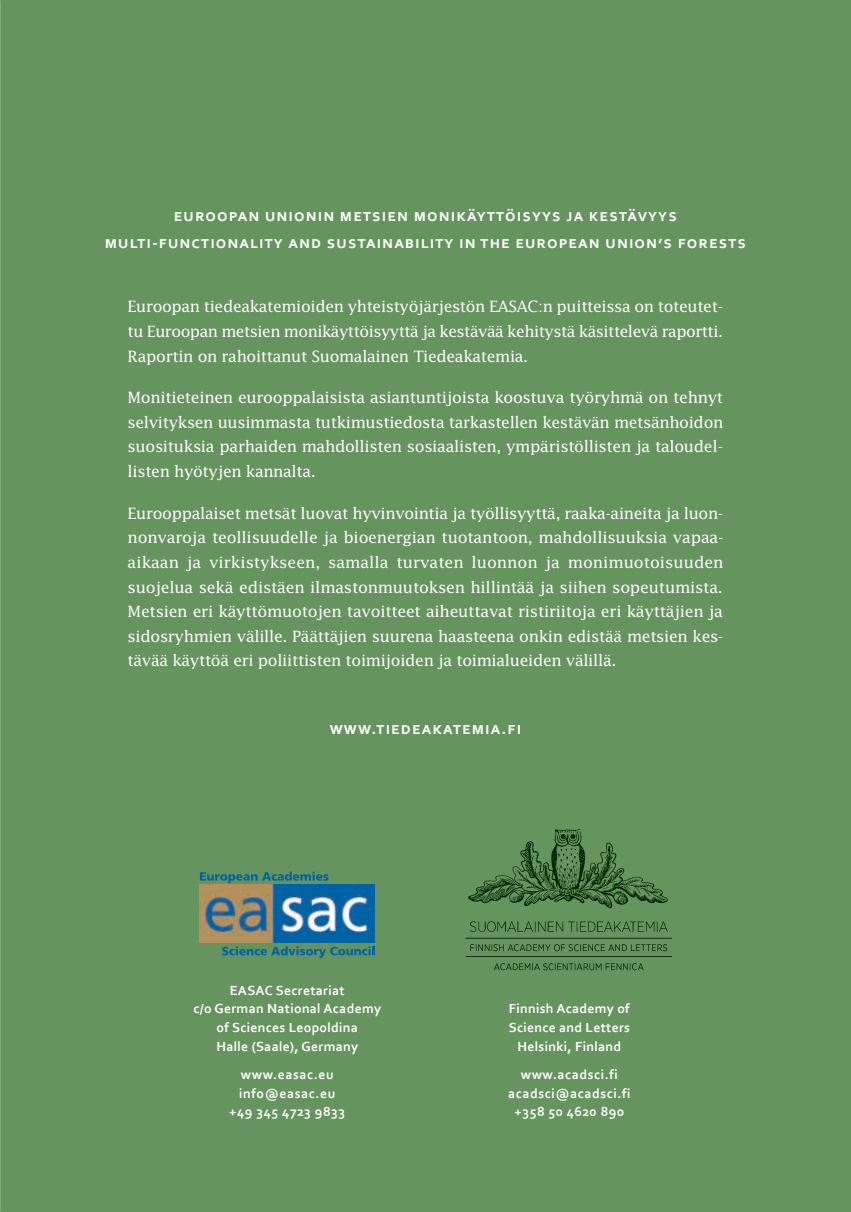
<style>
.page{position:relative;width:851px;height:1212px;background:#fff}
.page>*{position:absolute;margin:0;border:0;box-sizing:border-box;transform-origin:0 0}
.t1{font:700 17.25px/26.7px "Corbel";letter-spacing:.1em;color:#fff;text-align:center}
.t2{font:700 17.25px "Corbel";letter-spacing:.06em;color:#fff}
.t3{font:15.6px/24.6px "Lucida Std";letter-spacing:-.025em;color:#fff;text-align:justify}
.t4{font:700 13.8px/18.9px "Corbel";letter-spacing:.02em;color:#fff;text-align:center}
.t5{font:700 13.8px/18.9px "Corbel";letter-spacing:.04em;color:#fff;text-align:center}
</style>
<div class="page">
<div style="left:0;top:0;width:850px;height:1212px;background:#66945f"></div>
<svg style="left:200px;top:871px;width:128px;height:12px"></svg>
<svg style="left:222px;top:946px;width:152px;height:12px"></svg>
<img style="left:200px;top:885px;width:174px;height:58px">
<img style="left:465px;top:829px;width:207px;height:142px">
<p class="t1" style="left:105px;top:202px;width:642px">Euroopan unionin metsien monikäyttöisyys ja kestävyys<br>Multi-functionality and sustainability in the European Union’s forests</p>
<p class="t3" style="left:128px;top:294px;width:597px">Euroopan tiedeakatemioiden yhteistyöjärjestön EASAC:n puitteissa on toteutet&shy;tu Euroopan metsien monikäyttöisyyttä ja kestävää kehitystä käsittelevä raportti.<br>Raportin on rahoittanut Suomalainen Tiedeakatemia.</p>
<p class="t3" style="left:128px;top:385px;width:597px">Monitieteinen eurooppalaisista asiantuntijoista koostuva työryhmä on tehnyt selvityksen uusimmasta tutkimustiedosta tarkastellen kestävän metsänhoidon suosituksia parhaiden mahdollisten sosiaalisten, ympäristöllisten ja taloudel&shy;listen hyötyjen kannalta.</p>
<p class="t3" style="left:128px;top:500px;width:597px">Eurooppalaiset metsät luovat hyvinvointia ja työllisyyttä, raaka-aineita ja luon&shy;nonvaroja teollisuudelle ja bioenergian tuotantoon, mahdollisuuksia vapaa&shy;aikaan ja virkistykseen, samalla turvaten luonnon ja monimuotoisuuden suojelua sekä edistäen ilmastonmuutoksen hillintää ja siihen sopeutumista.<br>Metsien eri käyttömuotojen tavoitteet aiheuttavat ristiriitoja eri käyttäjien ja sidosryhmien välille. Päättäjien suurena haasteena onkin edistää metsien kes&shy;tävää käyttöä eri poliittisten toimijoiden ja toimialueiden välillä.</p>
<p class="t2" style="left:329px;top:717px;width:193px">www.tiedeakatemia.fi</p>
<p class="t4" style="left:193px;top:980px;width:189px">EASAC Secretariat<br>c/o German National Academy of Sciences Leopoldina<br>Halle (Saale), Germany</p>
<p class="t5" style="left:229px;top:1064px;width:118px">www.easac.eu info@easac.eu +49 345 4723 9833</p>
<p class="t4" style="left:508px;top:999px;width:123px">Finnish Academy of<br>Science and Letters<br>Helsinki, Finland</p>
<p class="t5" style="left:508px;top:1064px;width:124px">www.acadsci.fi acadsci@acadsci.fi +358 50 4620 890</p>
</div>
